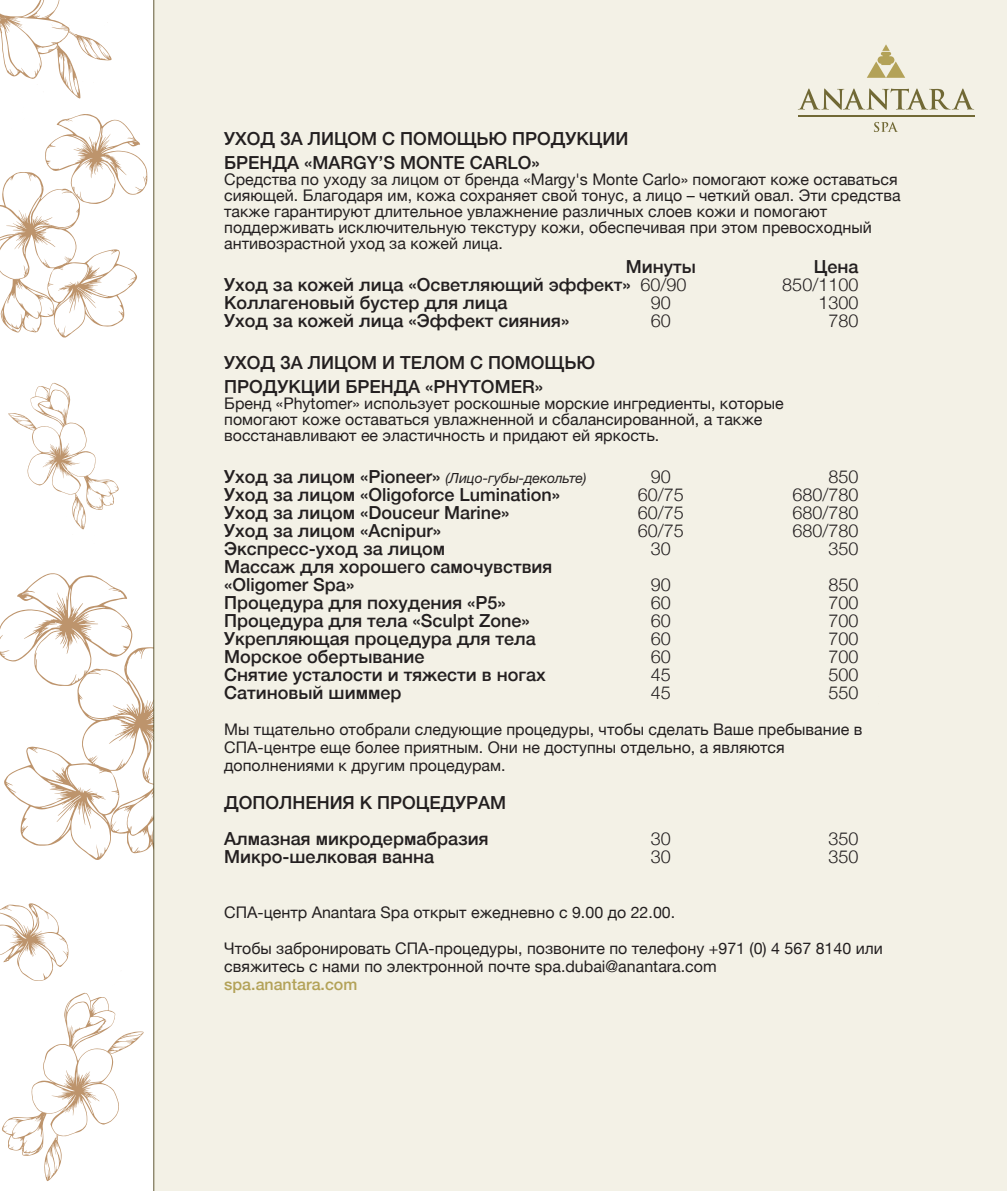
<style>
.page{position:relative;width:1007px;height:1191px;background:#fff}
.page>*{position:absolute;margin:0;border:0;box-sizing:border-box;transform-origin:0 0}
.t1{font:500 18px/24px "Helvetica Neue";color:#231f20}
.t2{font:300 18px "Helvetica Neue";color:#231f20}
.t3{font:16px/16px "Helvetica Neue";color:#231f20}
.t4{font:500 16px "Helvetica Neue";color:#b3a258}
.s1{font-weight:300}
.s2{font-weight:400;font-style:italic;font-size:14px}
</style>
<div class="page">
<svg style="left:0;top:0;width:112px;height:99px"></svg>
<svg style="left:0;top:114px;width:147px;height:224px"></svg>
<svg style="left:8px;top:383px;width:111px;height:147px"></svg>
<svg style="left:0;top:573px;width:153px;height:287px"></svg>
<svg style="left:0;top:903px;width:68px;height:78px"></svg>
<svg style="left:2px;top:992px;width:142px;height:189px"></svg>
<hr style="left:153px;top:0;width:1px;height:1191px;background:#5d5432">
<div style="left:154px;top:0;width:853px;height:1191px;background:#f3f1e6"></div>
<svg style="left:874px;top:122px;width:24px;height:10px"></svg>
<svg style="left:798px;top:88px;width:176px;height:22px"></svg>
<svg style="left:867px;top:44px;width:38px;height:34px"></svg>
<hr style="left:798px;top:115px;width:176px;height:1px;background:#716935">
<p class="t1" style="left:224px;top:125px;width:406px">УХОД ЗА ЛИЦОМ С ПОМОЩЬЮ ПРОДУКЦИИ<br>БРЕНДА «MARGY’S MONTE CARLO»</p>
<p class="t3" style="left:224px;top:172px;width:678px">Средства по уходу за лицом от бренда «Margy's Monte Carlo» помогают коже оставаться сияющей. Благодаря им, кожа сохраняет свой тонус, а лицо – четкий овал. Эти средства также гарантируют длительное увлажнение различных слоев кожи и помогают поддерживать исключительную текстуру кожи, обеспечивая при этом превосходный антивозрастной уход за кожей лица.</p>
<p class="t1" style="left:626px;top:253px;width:72px">Минуты</p>
<p class="t1" style="left:814px;top:253px;width:46px">Цена</p>
<p class="t1" style="left:224px;top:271px;width:464px">Уход за кожей лица «Осветляющий эффект» <span class="s1">60/90</span></p>
<p class="t2" style="left:782px;top:270px;width:78px">850/1100</p>
<p class="t1" style="left:224px;top:289px;width:285px">Коллагеновый бустер для лица</p>
<p class="t2" style="left:651px;top:288px;width:22px">90</p>
<p class="t2" style="left:818px;top:288px;width:42px">1300</p>
<p class="t1" style="left:224px;top:307px;width:347px">Уход за кожей лица «Эффект сияния»</p>
<p class="t2" style="left:651px;top:306px;width:22px">60</p>
<p class="t2" style="left:828px;top:306px;width:32px">780</p>
<p class="t1" style="left:224px;top:349px;width:372px">УХОД ЗА ЛИЦОМ И ТЕЛОМ С ПОМОЩЬЮ<br>ПРОДУКЦИИ БРЕНДА «PHYTOMER»</p>
<p class="t3" style="left:224px;top:396px;width:561px">Бренд «Phytomer» использует роскошные морские ингредиенты, которые помогают коже оставаться увлажненной и сбалансированной, а также восстанавливают ее эластичность и придают ей яркость.</p>
<p class="t1" style="left:224px;top:463px;width:364px">Уход за лицом «Pioneer» <span class="s2">(Лицо-губы-декольте)</span></p>
<p class="t2" style="left:651px;top:462px;width:22px">90</p>
<p class="t2" style="left:828px;top:462px;width:32px">850</p>
<p class="t1" style="left:224px;top:481px;width:337px">Уход за лицом «Oligoforce Lumination»</p>
<p class="t2" style="left:638px;top:480px;width:48px">60/75</p>
<p class="t2" style="left:792px;top:480px;width:68px">680/780</p>
<p class="t1" style="left:224px;top:499px;width:287px">Уход за лицом «Douceur Marine»</p>
<p class="t2" style="left:638px;top:498px;width:48px">60/75</p>
<p class="t2" style="left:792px;top:498px;width:68px">680/780</p>
<p class="t1" style="left:224px;top:517px;width:218px">Уход за лицом «Acnipur»</p>
<p class="t2" style="left:638px;top:516px;width:48px">60/75</p>
<p class="t2" style="left:792px;top:516px;width:68px">680/780</p>
<p class="t1" style="left:224px;top:535px;width:222px">Экспресс-уход за лицом</p>
<p class="t2" style="left:651px;top:534px;width:22px">30</p>
<p class="t2" style="left:828px;top:534px;width:32px">350</p>
<p class="t1" style="left:224px;top:556px;width:330px;line-height:18px">Массаж для хорошего самочувствия «Oligomer Spa»</p>
<p class="t2" style="left:651px;top:570px;width:22px">90</p>
<p class="t2" style="left:828px;top:570px;width:32px">850</p>
<p class="t1" style="left:224px;top:589px;width:283px">Процедура для похудения «P5»</p>
<p class="t2" style="left:651px;top:588px;width:22px">60</p>
<p class="t2" style="left:828px;top:588px;width:32px">700</p>
<p class="t1" style="left:224px;top:607px;width:307px">Процедура для тела «Sculpt Zone»</p>
<p class="t2" style="left:651px;top:606px;width:22px">60</p>
<p class="t2" style="left:828px;top:606px;width:32px">700</p>
<p class="t1" style="left:224px;top:625px;width:313px">Укрепляющая процедура для тела</p>
<p class="t2" style="left:651px;top:624px;width:22px">60</p>
<p class="t2" style="left:828px;top:624px;width:32px">700</p>
<p class="t1" style="left:224px;top:643px;width:202px">Морское обертывание</p>
<p class="t2" style="left:651px;top:642px;width:22px">60</p>
<p class="t2" style="left:828px;top:642px;width:32px">700</p>
<p class="t1" style="left:224px;top:661px;width:323px">Снятие усталости и тяжести в ногах</p>
<p class="t2" style="left:651px;top:660px;width:22px">45</p>
<p class="t2" style="left:828px;top:660px;width:32px">500</p>
<p class="t1" style="left:224px;top:679px;width:179px">Сатиновый шиммер</p>
<p class="t2" style="left:651px;top:678px;width:22px">45</p>
<p class="t2" style="left:828px;top:678px;width:32px">550</p>
<p class="t3" style="left:224px;top:721px;width:640px;line-height:18px">Мы тщательно отобрали следующие процедуры, чтобы сделать Ваше пребывание в<br>СПА-центре еще более приятным. Они не доступны отдельно, а являются дополнениями к другим процедурам.</p>
<p class="t1" style="left:224px;top:783px;width:283px;line-height:36px">ДОПОЛНЕНИЯ К ПРОЦЕДУРАМ<br>Алмазная микродермабразия</p>
<p class="t2" style="left:651px;top:824px;width:22px">30</p>
<p class="t2" style="left:828px;top:824px;width:32px">350</p>
<p class="t1" style="left:224px;top:843px;width:211px">Микро-шелковая ванна</p>
<p class="t2" style="left:651px;top:842px;width:22px">30</p>
<p class="t2" style="left:828px;top:842px;width:32px">350</p>
<p class="t3" style="left:224px;top:904px;width:452px">СПА-центр Anantara Spa открыт ежедневно с 9.00 до 22.00.</p>
<p class="t3" style="left:224px;top:939px;width:660px;line-height:18px">Чтобы забронировать СПА-процедуры, позвоните по телефону +971 (0) 4 567 8140 или свяжитесь с нами по электронной почте spa.dubai@anantara.com</p>
<p class="t4" style="left:224px;top:971px;width:135px">spa.anantara.com</p>
</div>
